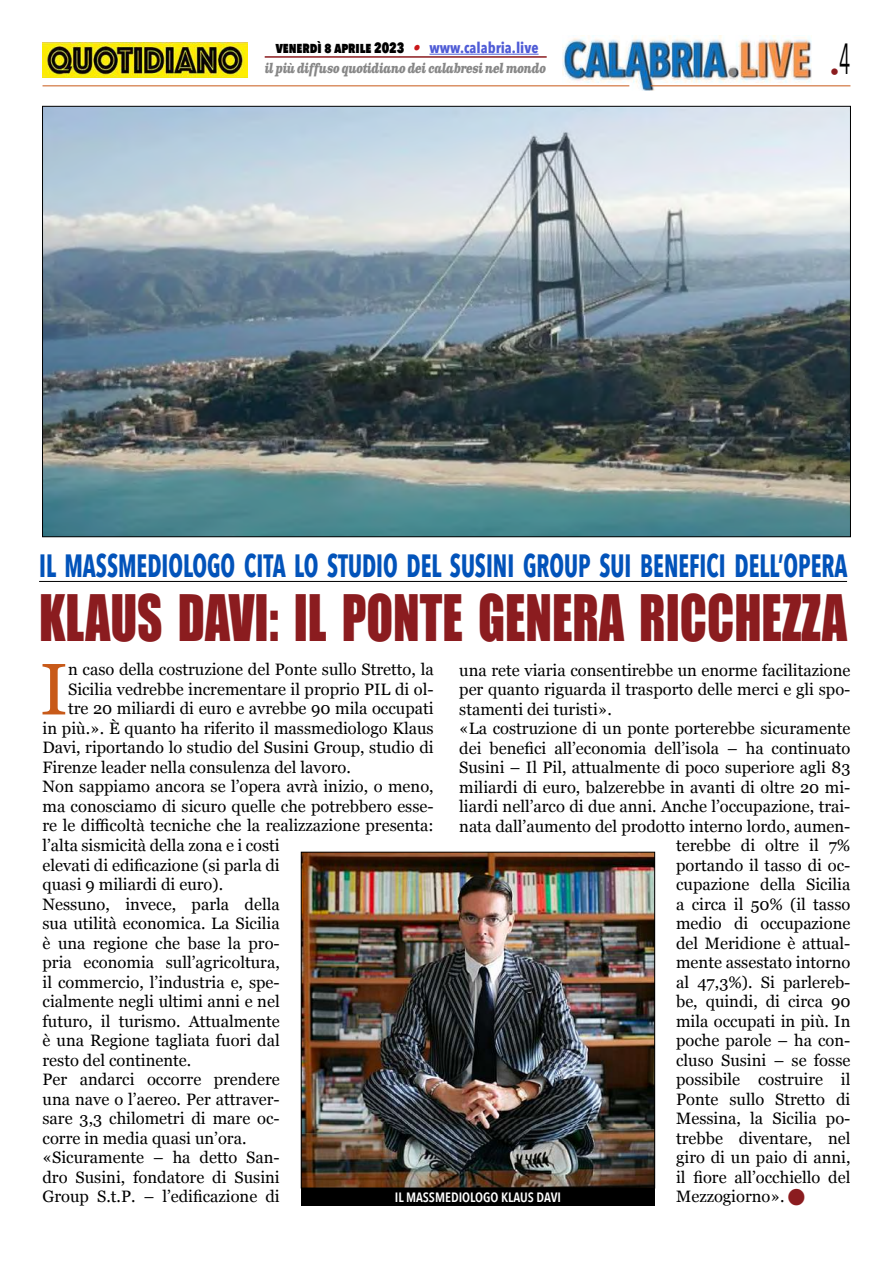
<style>
.page{position:relative;width:893px;height:1263px;background:#fff}
.page>*{position:absolute;margin:0;border:0;box-sizing:border-box;transform-origin:0 0}
.t1{font:72.75px "Georgia";color:#c85a19}
.t2{font:58.8px "Impact";color:#8b1c1f;scale:.84 1}
.t3{font:700 32.1px "Avenir Next Condensed";color:#0253ba;scale:.75 1}
.t4{font:18px "Avenir Next Condensed";color:#8b1c1f}
.t5{font:16.5px "Georgia";color:#000}
.t6{font:800 15px "Avenir Next Condensed";color:#000;scale:.9 1}
.t7{font:italic 700 13.5px "Clarendon Text Pro";letter-spacing:-.05em;color:#878787;scale:.79 1}
.t8{font:600 13.5px "Avenir Next Condensed";color:#fff}
.s1{font-family:"Clarendon Text Pro";font-weight:700;font-style:italic;color:#ca181a}
.s2{font-weight:700;color:#4f5cd6}
.s3{color:#8b1c1f}
</style>
<div class="page">
<img style="left:563px;top:36px;width:248px;height:54px">
<hr style="left:43px;top:85px;width:586px;height:1px;background:#c85a19">
<hr style="left:651px;top:85px;width:199px;height:1px;background:#c85a19">
<hr style="left:429px;top:54px;width:110px;height:1px;background:#4f5cd6">
<hr style="left:265px;top:56px;width:282px;height:2px;background:#8b1c1f">
<img style="left:43px;top:43px;width:204px;height:34px">
<hr style="left:39px;top:581px;width:808px;height:1px;background:#000">
<img style="left:44px;top:108px;width:805px;height:427px">
<img style="left:303px;top:854px;width:350px;height:332px">
<div style="left:301px;top:852px;width:354px;height:336px;border:1px solid #000"></div>
<div style="left:301px;top:1188px;width:354px;height:17px;background:#000"></div>
<p class="t6" style="left:276px;top:38px;width:293px">VENERDÌ 8 APRILE 2023 <span class="s1">•</span> <span class="s2">www.calabria.live</span></p>
<p class="t7" style="left:265px;top:60px;width:358px">il più diffuso quotidiano dei calabresi nel mondo</p>
<p class="t4" style="left:830px;top:57px;width:22px">•<sup>4</sup></p>
<h3 class="t3" style="left:39px;top:546px;width:1079px">IL MASSMEDIOLOGO CITA LO STUDIO DEL SUSINI GROUP SUI BENEFICI DELL’OPERA</h3>
<h2 class="t2" style="left:39px;top:573px;width:963px">KLAUS DAVI: IL PONTE GENERA RICCHEZZA</h2>
<h1 class="t1" style="left:40px;top:636px;width:30px">I</h1>
<p class="t5" style="left:68px;top:658px;width:367px">n caso della costruzione del Ponte sullo Stretto, la</p>
<p class="t5" style="left:459px;top:658px;width:393px">una rete viaria consentirebbe un enorme facilitazione</p>
<p class="t5" style="left:459px;top:677px;width:393px">per quanto riguarda il trasporto delle merci e gli spo-</p>
<p class="t5" style="left:459px;top:697px;width:154px">stamenti dei turisti».</p>
<p class="t5" style="left:459px;top:716px;width:393px">«La costruzione di un ponte porterebbe sicuramente</p>
<p class="t5" style="left:459px;top:736px;width:393px">dei benefici all’economia dell’isola – ha continuato</p>
<p class="t5" style="left:459px;top:755px;width:393px">Susini – Il Pil, attualmente di poco superiore agli 83</p>
<p class="t5" style="left:459px;top:775px;width:393px">miliardi di euro, balzerebbe in avanti di oltre 20 mi-</p>
<p class="t5" style="left:459px;top:794px;width:393px">liardi nell’arco di due anni. Anche l’occupazione, trai-</p>
<p class="t5" style="left:459px;top:814px;width:393px">nata dall’aumento del prodotto interno lordo, aumen-</p>
<p class="t5" style="left:676px;top:833px;width:176px">terebbe di oltre il 7%</p>
<p class="t5" style="left:676px;top:853px;width:176px">portando il tasso di oc-</p>
<p class="t5" style="left:676px;top:872px;width:176px">cupazione della Sicilia</p>
<p class="t5" style="left:676px;top:892px;width:176px">a circa il 50% (il tasso</p>
<p class="t5" style="left:676px;top:911px;width:176px">medio di occupazione</p>
<p class="t5" style="left:676px;top:931px;width:176px">del Meridione è attual-</p>
<p class="t5" style="left:676px;top:950px;width:176px">mente assestato intorno</p>
<p class="t5" style="left:676px;top:970px;width:176px">al 47,3%). Si parlereb-</p>
<p class="t5" style="left:676px;top:989px;width:176px">be, quindi, di circa 90</p>
<p class="t5" style="left:676px;top:1009px;width:176px">mila occupati in più. In</p>
<p class="t5" style="left:676px;top:1028px;width:176px">poche parole – ha con-</p>
<p class="t5" style="left:676px;top:1048px;width:176px">cluso Susini – se fosse</p>
<p class="t5" style="left:676px;top:1067px;width:176px">possibile costruire il</p>
<p class="t5" style="left:676px;top:1087px;width:176px">Ponte sullo Stretto di</p>
<p class="t5" style="left:676px;top:1106px;width:176px">Messina, la Sicilia po-</p>
<p class="t5" style="left:676px;top:1126px;width:176px">trebbe diventare, nel</p>
<p class="t5" style="left:676px;top:1145px;width:176px">giro di un paio di anni,</p>
<p class="t5" style="left:676px;top:1165px;width:176px">il fiore all’occhiello del</p>
<p class="t5" style="left:676px;top:1184px;width:130px">Mezzogiorno». <span class="s3">■</span></p>
<p class="t5" style="left:68px;top:677px;width:367px">Sicilia vedrebbe incrementare il proprio PIL di ol-</p>
<p class="t5" style="left:68px;top:697px;width:367px">tre 20 miliardi di euro e avrebbe 90 mila occupati</p>
<p class="t5" style="left:43px;top:716px;width:393px">in più.». È quanto ha riferito il massmediologo Klaus</p>
<p class="t5" style="left:43px;top:736px;width:393px">Davi, riportando lo studio del Susini Group, studio di</p>
<p class="t5" style="left:43px;top:755px;width:310px">Firenze leader nella consulenza del lavoro.</p>
<p class="t5" style="left:43px;top:775px;width:393px">Non sappiamo ancora se l’opera avrà inizio, o meno,</p>
<p class="t5" style="left:43px;top:794px;width:393px">ma conosciamo di sicuro quelle che potrebbero esse-</p>
<p class="t5" style="left:43px;top:814px;width:393px">re le difficoltà tecniche che la realizzazione presenta:</p>
<p class="t5" style="left:43px;top:833px;width:239px">l’alta sismicità della zona e i costi</p>
<p class="t5" style="left:43px;top:853px;width:239px">elevati di edificazione (si parla di</p>
<p class="t5" style="left:43px;top:872px;width:182px">quasi 9 miliardi di euro).</p>
<p class="t5" style="left:43px;top:892px;width:239px">Nessuno, invece, parla della</p>
<p class="t5" style="left:43px;top:911px;width:239px">sua utilità economica. La Sicilia</p>
<p class="t5" style="left:43px;top:931px;width:239px">è una regione che base la pro-</p>
<p class="t5" style="left:43px;top:950px;width:239px">pria economia sull’agricoltura,</p>
<p class="t5" style="left:43px;top:970px;width:239px">il commercio, l’industria e, spe-</p>
<p class="t5" style="left:43px;top:989px;width:239px">cialmente negli ultimi anni e nel</p>
<p class="t5" style="left:43px;top:1009px;width:239px">futuro, il turismo. Attualmente</p>
<p class="t5" style="left:43px;top:1028px;width:239px">è una Regione tagliata fuori dal</p>
<p class="t5" style="left:43px;top:1048px;width:150px">resto del continente.</p>
<p class="t5" style="left:43px;top:1067px;width:239px">Per andarci occorre prendere</p>
<p class="t5" style="left:43px;top:1087px;width:239px">una nave o l’aereo. Per attraver-</p>
<p class="t5" style="left:43px;top:1106px;width:239px">sare 3,3 chilometri di mare oc-</p>
<p class="t5" style="left:43px;top:1126px;width:205px">corre in media quasi un’ora.</p>
<p class="t5" style="left:43px;top:1145px;width:239px">«Sicuramente – ha detto San-</p>
<p class="t5" style="left:43px;top:1165px;width:239px">dro Susini, fondatore di Susini</p>
<p class="t5" style="left:43px;top:1184px;width:239px">Group S.t.P. – l’edificazione di</p>
<p class="t8" style="left:395px;top:1185px;width:168px">IL MASSMEDIOLOGO KLAUS DAVI</p>
</div>
